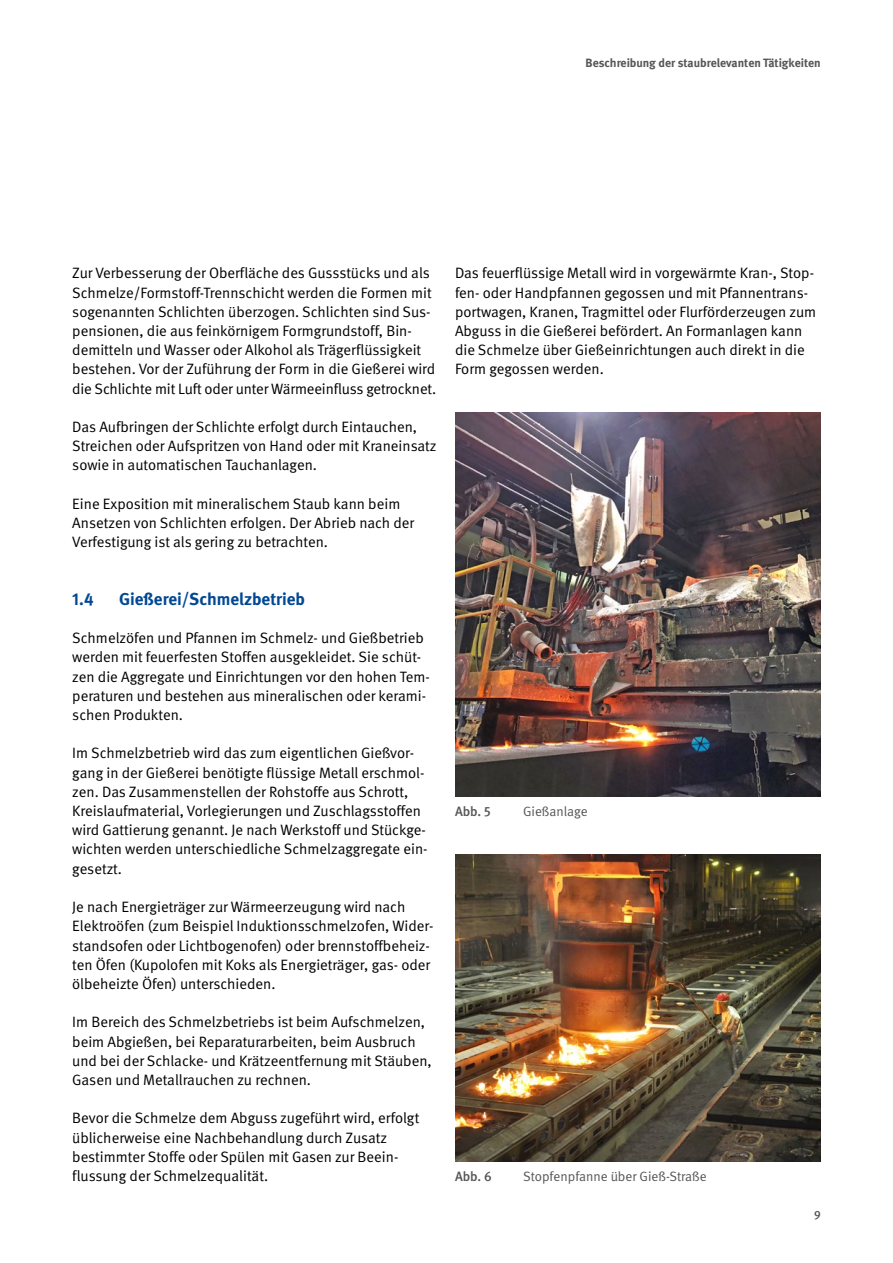
<style>
.page{position:relative;width:893px;height:1263px;background:#fff}
.page>*{position:absolute;margin:0;border:0;box-sizing:border-box;transform-origin:0 0}
.Überschriften_H2{font:700 17.25px "DGUV Meta";color:#004893}
.Fließtext_FT_Abstand_nach{font:15px/19.2px "DGUV Meta";color:#000}
.t1{font:13.5px "DGUV Meta";color:#565655}
.t2{font:500 13.5px "DGUV Meta";letter-spacing:-.005em;color:#565655}
.t3{font:700 12px "DGUV Meta";color:#565655}
.t4{font:500 12px "DGUV Meta";color:#565655}
</style>
<div class="page">
<img style="left:455px;top:413px;width:366px;height:384px">
<img style="left:455px;top:854px;width:366px;height:308px">
<p class="t3" style="left:585px;top:56px;width:237px">Beschreibung der staubrelevanten Tätigkeiten</p>
<p class="Fließtext_FT_Abstand_nach" style="left:72px;top:264px;width:365px">Zur Verbesserung der Oberfläche des Gussstücks und als Schmelze/Formstoff-Trennschicht werden die Formen mit sogenannten Schlichten überzogen. Schlichten sind Sus&shy;pensionen, die aus feinkörnigem Formgrundstoff, Bin&shy;demitteln und Wasser oder Alkohol als Trägerflüssigkeit bestehen. Vor der Zuführung der Form in die Gießerei wird die Schlichte mit Luft oder unter Wärmeeinfluss getrocknet.</p>
<p class="Fließtext_FT_Abstand_nach" style="left:72px;top:418px;width:366px">Das Aufbringen der Schlichte erfolgt durch Eintauchen,<br>Streichen oder Aufspritzen von Hand oder mit Kraneinsatz sowie in automatischen Tauchanlagen.</p>
<p class="Fließtext_FT_Abstand_nach" style="left:72px;top:494px;width:344px">Eine Exposition mit mineralischem Staub kann beim<br>Ansetzen von Schlichten erfolgen. Der Abrieb nach der<br>Verfestigung ist als gering zu betrachten.</p>
<h2 class="Überschriften_H2" style="left:72px;top:589px;width:23px">1.4</h2>
<h2 class="Überschriften_H2" style="left:119px;top:589px;width:187px">Gießerei/Schmelzbetrieb</h2>
<p class="Fließtext_FT_Abstand_nach" style="left:72px;top:629px;width:359px">Schmelzöfen und Pfannen im Schmelz- und Gießbetrieb werden mit feuerfesten Stoffen ausgekleidet. Sie schüt&shy;zen die Aggregate und Einrichtungen vor den hohen Tem&shy;peraturen und bestehen aus mineralischen oder kerami&shy;schen Produkten.</p>
<p class="Fließtext_FT_Abstand_nach" style="left:72px;top:744px;width:357px">Im Schmelzbetrieb wird das zum eigentlichen Gießvor&shy;gang in der Gießerei benötigte flüssige Metall erschmol&shy;zen. Das Zusammenstellen der Rohstoffe aus Schrott, Kreislaufmaterial, Vorlegierungen und Zuschlagsstoffen wird Gattierung genannt. Je nach Werkstoff und Stückge&shy;wichten werden unterschiedliche Schmelzaggregate ein&shy;gesetzt.</p>
<p class="Fließtext_FT_Abstand_nach" style="left:72px;top:898px;width:363px">Je nach Energieträger zur Wärmeerzeugung wird nach Elektroöfen (zum Beispiel Induktionsschmelzofen, Wider&shy;standsofen oder Lichtbogenofen) oder brennstoffbeheiz&shy;ten Öfen (Kupolofen mit Koks als Energieträger, gas- oder ölbeheizte Öfen) unterschieden.</p>
<p class="Fließtext_FT_Abstand_nach" style="left:72px;top:1013px;width:361px">Im Bereich des Schmelzbetriebs ist beim Aufschmelzen, beim Abgießen, bei Reparaturarbeiten, beim Ausbruch und bei der Schlacke- und Krätzeentfernung mit Stäuben, Gasen und Metallrauchen zu rechnen.</p>
<p class="Fließtext_FT_Abstand_nach" style="left:72px;top:1109px;width:349px">Bevor die Schmelze dem Abguss zugeführt wird, erfolgt üblicherweise eine Nachbehandlung durch Zusatz bestimmter Stoffe oder Spülen mit Gasen zur Beein&shy;flussung der Schmelzequalität.</p>
<p class="Fließtext_FT_Abstand_nach" style="left:455px;top:264px;width:363px">Das feuerflüssige Metall wird in vorgewärmte Kran-, Stop&shy;fen- oder Handpfannen gegossen und mit Pfannentrans&shy;portwagen, Kranen, Tragmittel oder Flurförderzeugen zum Abguss in die Gießerei befördert. An Formanlagen kann die Schmelze über Gießeinrichtungen auch direkt in die Form gegossen werden.</p>
<p class="t2" style="left:455px;top:803px;width:37px">Abb. 5</p>
<p class="t1" style="left:523px;top:803px;width:66px">Gießanlage</p>
<p class="t2" style="left:455px;top:1168px;width:38px">Abb. 6</p>
<p class="t1" style="left:523px;top:1168px;width:185px">Stopfenpfanne über Gieß-Straße</p>
<p class="t4" style="left:814px;top:1208px;width:8px">9</p>
</div>
